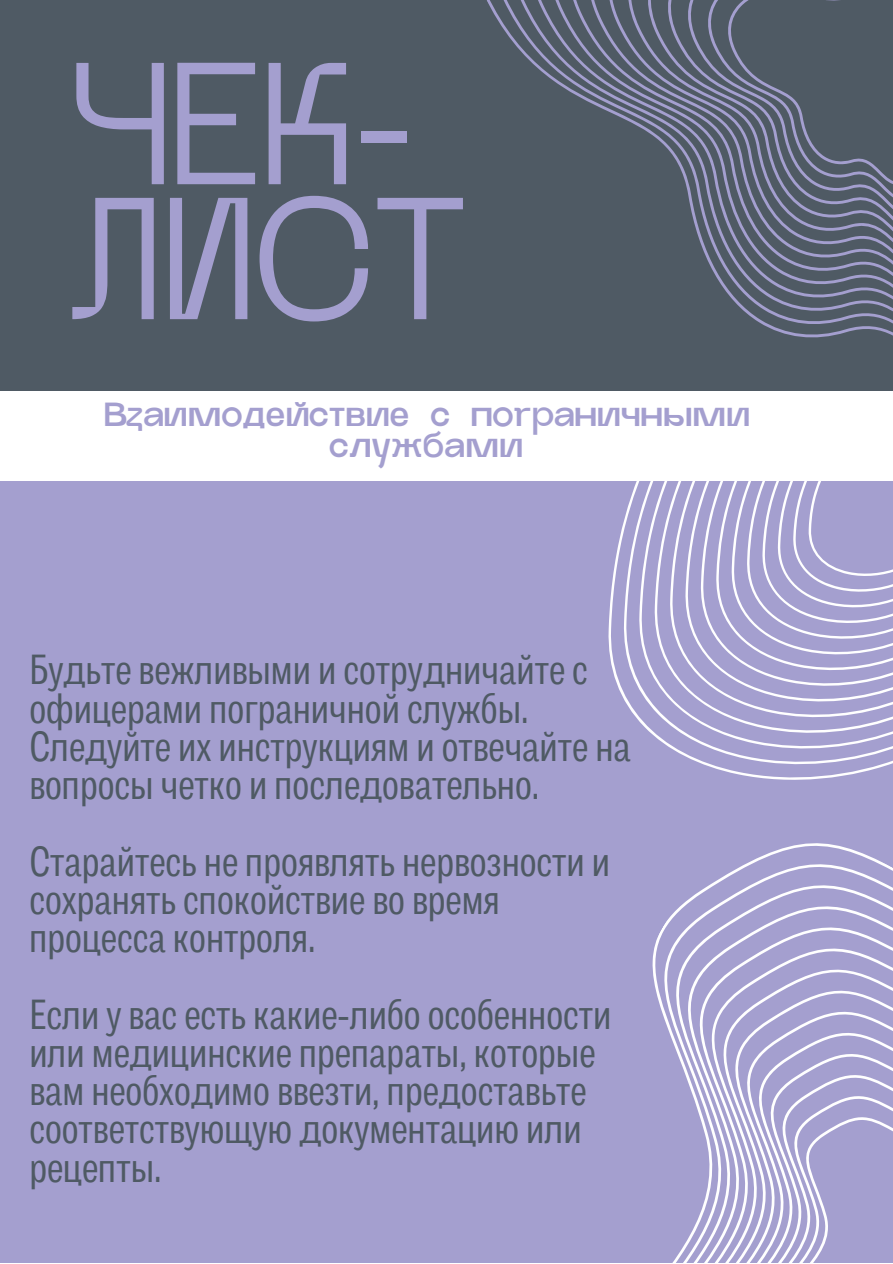
<style>
.page{position:relative;width:893px;height:1264px;background:#fff}
.page>*{position:absolute;margin:0;border:0;box-sizing:border-box;transform-origin:0 0}
.t1{font:134.85px/134.9px "Glock Grotesque";color:#a49fcf}
.t2{font:42px/38.2px "Body Grotesque Slim";color:#4f5a64}
.t3{font:900 25.95px/31.2px "Glock Grotesque";color:#a49fcf;text-align:center}
</style>
<div class="page">
<div style="left:0;top:0;width:892px;height:1262px;background:#a49fcf"></div>
<svg style="left:608px;top:536px;width:284px;height:244px"></svg>
<svg style="left:719px;top:847px;width:173px;height:32px"></svg>
<svg style="left:684px;top:879px;width:208px;height:24px"></svg>
<svg style="left:667px;top:903px;width:225px;height:18px"></svg>
<svg style="left:653px;top:921px;width:239px;height:31px"></svg>
<svg style="left:652px;top:952px;width:240px;height:19px"></svg>
<svg style="left:653px;top:971px;width:239px;height:24px"></svg>
<svg style="left:657px;top:995px;width:235px;height:29px"></svg>
<svg style="left:666px;top:1024px;width:226px;height:21px"></svg>
<svg style="left:673px;top:1045px;width:219px;height:217px"></svg>
<svg style="left:693px;top:1069px;width:199px;height:193px"></svg>
<div style="left:0;top:0;width:892px;height:391px;background:#4f5a64"></div>
<div style="left:0;top:391px;width:892px;height:90px;background:#fff"></div>
<svg style="left:487px;top:0;width:405px;height:536px"></svg>
<p class="t1" style="left:68px;top:90px;width:401px">ЧЕК-<br>ЛИСТ</p>
<p class="t3" style="left:102px;top:405px;width:649px">Взаимодействие с пограничными службами</p>
<p class="t2" style="left:29px;top:654px;width:603px">Будьте вежливыми и сотрудничайте с офицерами пограничной службы.<br>Следуйте их инструкциям и отвечайте на вопросы четко и последовательно.</p>
<p class="t2" style="left:29px;top:845px;width:582px">Старайтесь не проявлять нервозности и сохранять спокойствие во время процесса контроля.</p>
<p class="t2" style="left:29px;top:998px;width:583px">Если у вас есть какие-либо особенности или медицинские препараты, которые вам необходимо ввезти, предоставьте соответствующую документацию или рецепты.</p>
</div>
